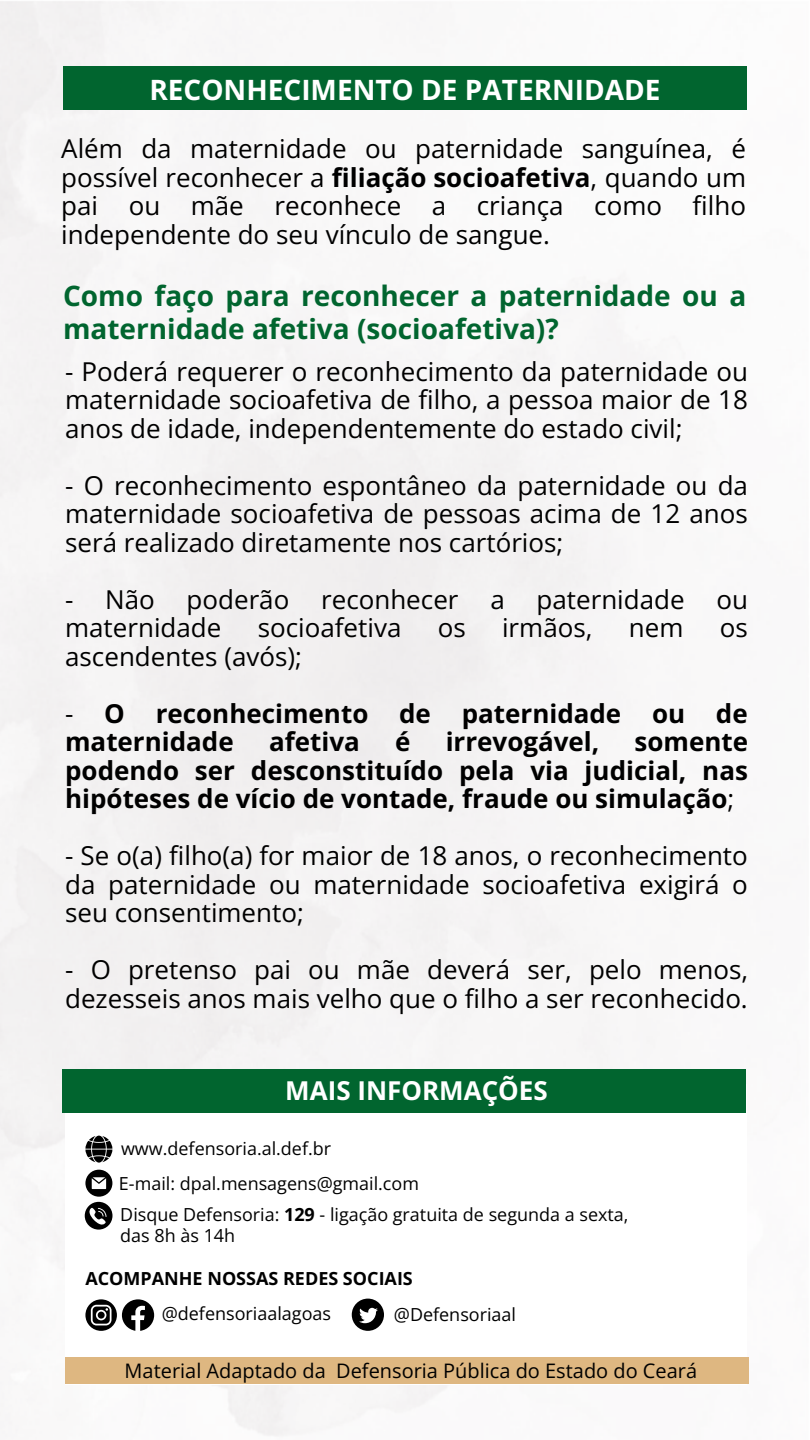
<style>
.page{position:relative;width:810px;height:1440px;background:#fff}
.page>*{position:absolute;margin:0;border:0;box-sizing:border-box;transform-origin:0 0}
.t1{font:700 28px/33px "Open Sans";color:#01652f}
.t2{font:700 28px "Open Sans";color:#fff}
.t3{font:26px/28.5px "Open Sans";color:#000;text-align:justify}
.t4{font:700 26px/28.5px "Open Sans";color:#000}
.t5{font:700 26px "Open Sans";color:#fff}
.t6{font:20px "Open Sans";color:#000}
.t7{font:18px "Open Sans";color:#000}
.t8{font:700 18px "Open Sans";color:#000}
.s1{font-weight:700}
.s2{font-weight:400}
</style>
<div class="page">
<div style="left:0;top:1px;width:747px;height:1435px;background:#f6f5f5"></div>
<div style="left:63px;top:66px;width:684px;height:43px;background:#01652f"></div>
<div style="left:65px;top:1084px;width:682px;height:300px;background:#fff"></div>
<div style="left:65px;top:1357px;width:684px;height:27px;background:#deb781"></div>
<svg style="left:85px;top:1136px;width:27px;height:27px"></svg>
<svg style="left:85px;top:1170px;width:27px;height:60px"></svg>
<div style="left:62px;top:1069px;width:684px;height:43px;background:#01652f"></div>
<svg style="left:85px;top:1299px;width:69px;height:32px"></svg>
<svg style="left:352px;top:1299px;width:32px;height:32px"></svg>
<p class="t2" style="left:149px;top:70px;width:513px">RECONHECIMENTO DE PATERNIDADE</p>
<p class="t3" style="left:61px;top:134px;width:686px">Além da maternidade ou paternidade sanguínea, é possível reconhecer a <span class="s1">filiação socioafetiva</span>, quando um pai ou mãe reconhece a criança como filho independente do seu vínculo de sangue.</p>
<p class="t1" style="left:63px;top:279px;width:685px">Como faço para reconhecer a paternidade ou a maternidade afetiva (socioafetiva)?</p>
<p class="t3" style="left:65px;top:357px;width:684px">- Poderá requerer o reconhecimento da paternidade ou maternidade socioafetiva de filho, a pessoa maior de 18 anos de idade, independentemente do estado civil;</p>
<p class="t3" style="left:65px;top:471px;width:684px">- O reconhecimento espontâneo da paternidade ou da maternidade socioafetiva de pessoas acima de 12 anos será realizado diretamente nos cartórios;</p>
<p class="t3" style="left:65px;top:585px;width:684px">- Não poderão reconhecer a paternidade ou maternidade</p>
<p class="t3" style="left:258px;top:613px;width:145px">socioafetiva</p>
<p class="t3" style="left:438px;top:613px;width:30px">os</p>
<p class="t3" style="left:502px;top:613px;width:92px">irmãos,</p>
<p class="t3" style="left:629px;top:613px;width:56px">nem</p>
<p class="t3" style="left:720px;top:613px;width:30px">os</p>
<p class="t3" style="left:65px;top:642px;width:238px">ascendentes (avós);</p>
<p class="t4" style="left:65px;top:699px;width:684px"><span class="s2">-</span> O reconhecimento de paternidade ou de maternidade</p>
<p class="t4" style="left:269px;top:727px;width:92px">afetiva</p>
<p class="t4" style="left:395px;top:727px;width:17px">é</p>
<p class="t4" style="left:446px;top:727px;width:155px">irrevogável,</p>
<p class="t4" style="left:65px;top:727px;width:685px;text-align:justify;text-indent:569px">somente podendo ser desconstituído pela via judicial, nas hipóteses de vício de vontade, fraude ou simulação<span class="s2">;</span></p>
<p class="t3" style="left:65px;top:841px;width:684px">- Se o(a) filho(a) for maior de 18 anos, o reconhecimento da paternidade ou maternidade socioafetiva exigirá o seu consentimento;</p>
<p class="t3" style="left:65px;top:955px;width:685px">- O pretenso pai ou mãe deverá ser, pelo menos, dezesseis anos mais velho que o filho a ser reconhecido.</p>
<p class="t5" style="left:285px;top:1072px;width:264px">MAIS INFORMAÇÕES</p>
<p class="t7" style="left:121px;top:1136px;width:212px">www.defensoria.al.def.br</p>
<p class="t7" style="left:119px;top:1171px;width:302px">E-mail: dpal.mensagens@gmail.com</p>
<p class="t7" style="left:120px;top:1202px;width:510px">Disque Defensoria: <span class="s1">129</span> - ligação gratuita de segunda a sexta,</p>
<p class="t7" style="left:120px;top:1223px;width:116px">das 8h às 14h</p>
<p class="t8" style="left:85px;top:1265px;width:329px">ACOMPANHE NOSSAS REDES SOCIAIS</p>
<p class="t7" style="left:162px;top:1301px;width:171px">@defensoriaalagoas</p>
<p class="t7" style="left:394px;top:1301px;width:124px">@Defensoriaal</p>
<p class="t6" style="left:125px;top:1356px;width:574px">Material Adaptado da Defensoria Pública do Estado do Ceará</p>
</div>
